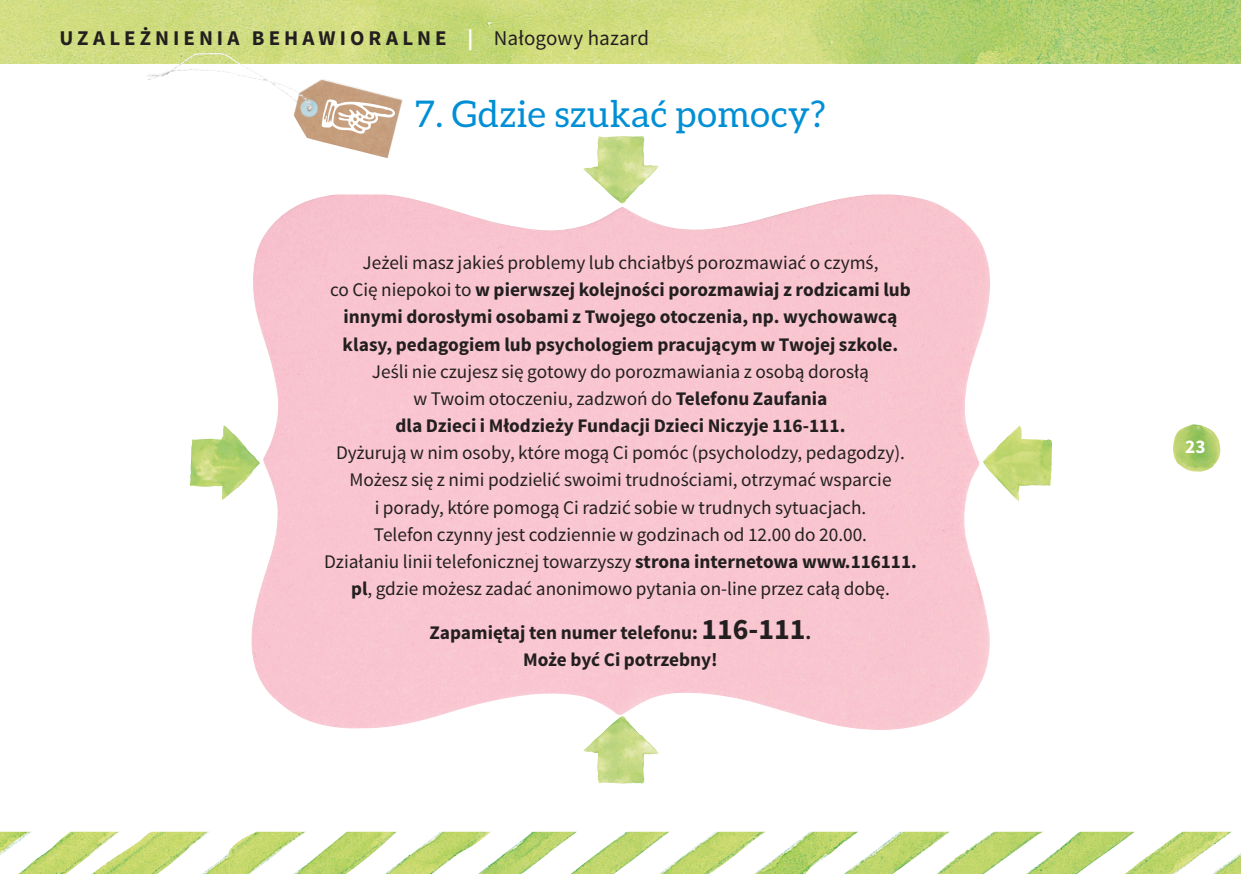
<style>
.page{position:relative;width:1241px;height:874px;background:#fff}
.page>*{position:absolute;margin:0;border:0;box-sizing:border-box;transform-origin:0 0}
.TYT_WIELKI{font:36.75px "Aleo";letter-spacing:.01em;color:#008fd5}
.t1{font:700 21px "Source Sans Pro";letter-spacing:.19em;color:#231f20}
.TEXT_BODY{font:19.25px/27.1px "Source Sans Pro";color:#231f20;text-align:center}
.TEXT_BODY-2{font:700 19.25px/27.1px "Source Sans Pro";color:#231f20;text-align:center}
.t2{font:700 19.25px "Source Sans Pro";color:#fff}
.s1{font-weight:900;color:#fff}
.s2{font-weight:400}
.s3{font-weight:700}
.s4{font-size:29.75px}
</style>
<div class="page">
<img style="left:0;top:831px;width:1240px;height:42px">
<img style="left:0;top:0;width:1240px;height:63px">
<img style="left:1173px;top:424px;width:47px;height:47px">
<img style="left:250px;top:194px;width:740px;height:536px">
<img style="left:146px;top:53px;width:257px;height:105px">
<svg style="left:322px;top:99px;width:73px;height:35px"></svg>
<img style="left:583px;top:136px;width:76px;height:67px">
<img style="left:583px;top:715px;width:76px;height:68px">
<img style="left:982px;top:425px;width:69px;height:76px">
<img style="left:190px;top:437px;width:33px;height:62px">
<p class="t1" style="left:60px;top:25px;width:591px">UZALEŻNIENIA BEHAWIORALNE <span class="s1">|</span> <span class="s2">Nałogowy hazard</span></p>
<p class="TYT_WIELKI" style="left:415px;top:93px;width:412px">7. Gdzie szukać pomocy?</p>
<p class="TEXT_BODY-2" style="left:330px;top:250px;width:582px"><span class="s2">Jeżeli masz jakieś problemy lub chciałbyś porozmawiać o czymś,<br>co Cię niepokoi to</span> w pierwszej kolejności porozmawiaj z rodzicami lub innymi dorosłymi osobami z Twojego otoczenia, np. wychowawcą klasy, pedagogiem lub psychologiem pracującym w Twojej szkole.</p>
<p class="TEXT_BODY" style="left:372px;top:358px;width:498px">Jeśli nie czujesz się gotowy do porozmawiania z osobą dorosłą w Twoim otoczeniu, zadzwoń do <span class="s3">Telefonu Zaufania<br>dla Dzieci i Młodzieży Fundacji Dzieci Niczyje 116-111.</span></p>
<p class="TEXT_BODY" style="left:336px;top:439px;width:570px">Dyżurują w nim osoby, które mogą Ci pomóc (psycholodzy, pedagodzy).<br>Możesz się z nimi podzielić swoimi trudnościami, otrzymać wsparcie<br>i porady, które pomogą Ci radzić sobie w trudnych sytuacjach.</p>
<p class="TEXT_BODY" style="left:324px;top:521px;width:594px">Telefon czynny jest codziennie w godzinach od 12.00 do 20.00.<br>Działaniu linii telefonicznej towarzyszy <span class="s3">strona internetowa www.116111. pl</span>, gdzie możesz zadać anonimowo pytania on-line przez całą dobę.</p>
<p class="TEXT_BODY-2" style="left:429px;top:619px;width:383px">Zapamiętaj ten numer telefonu: <span class="s4">116-111</span>.</p>
<p class="TEXT_BODY-2" style="left:523px;top:646px;width:196px">Może być Ci potrzebny!</p>
<p class="t2" style="left:1184px;top:434px;width:22px">23</p>
</div>
